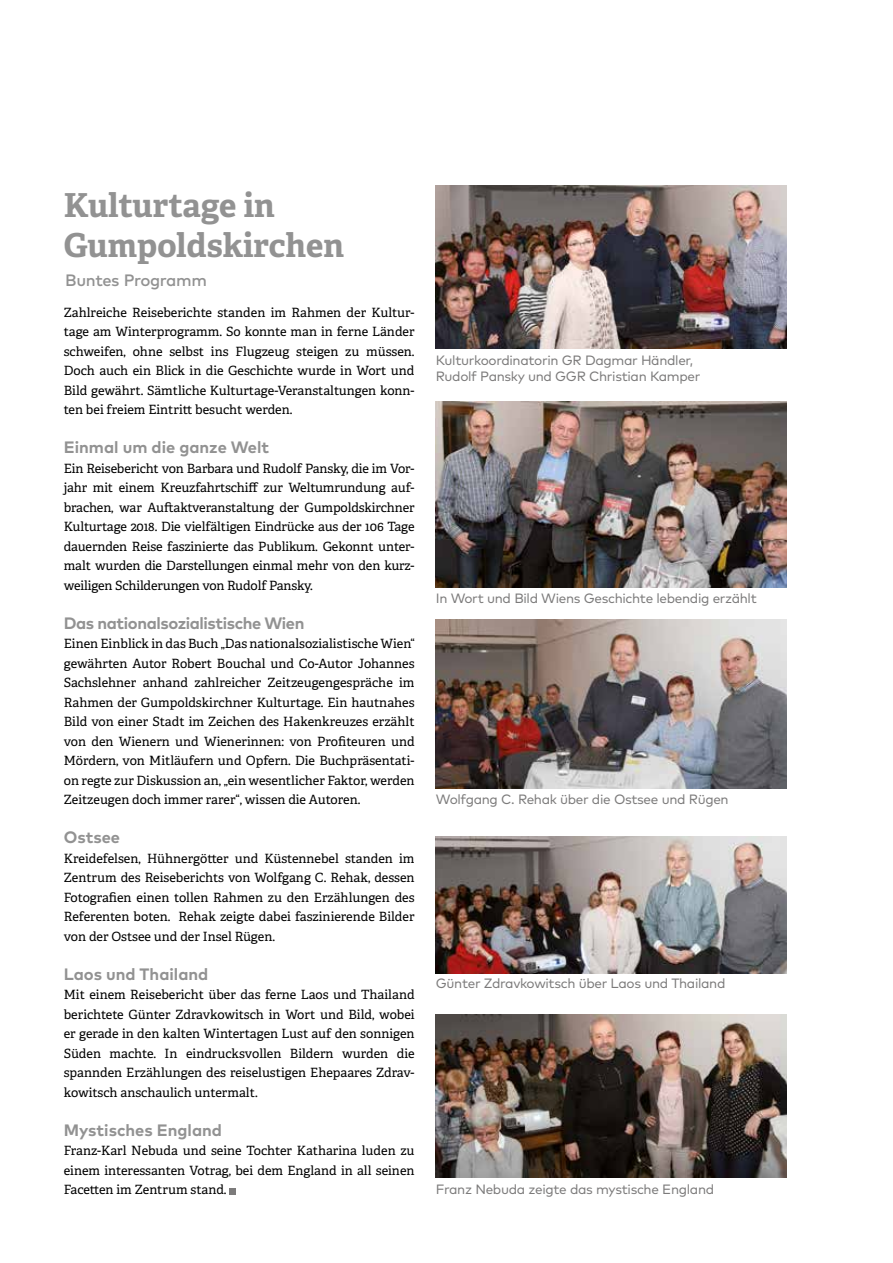
<style>
.page{position:relative;width:893px;height:1263px;background:#fff}
.page>*{position:absolute;margin:0;border:0;box-sizing:border-box;transform-origin:0 0}
.t1{font:700 33px/40.5px "Adelle";letter-spacing:-.005em;color:#929292}
.t2{font:700 16.5px "Mark OT";color:#929292}
.t3{font:700 16.5px "Mark OT";letter-spacing:-.025em;color:#929292}
.t4{font:500 16.5px "Mark OT";letter-spacing:-.025em;color:#929292}
.t5{font:13.5px/16.2px "Mark OT";letter-spacing:-.025em;color:#7c7b7b}
.t6{font:12.75px/19.5px "Adelle";color:#000;text-align:justify}
</style>
<div class="page">
<div style="left:229px;top:1188px;width:7px;height:6px;background:#7c7b7b"></div>
<img style="left:436px;top:185px;width:351px;height:164px">
<img style="left:436px;top:402px;width:351px;height:186px">
<img style="left:436px;top:620px;width:351px;height:168px">
<img style="left:436px;top:836px;width:351px;height:137px">
<img style="left:436px;top:1014px;width:351px;height:163px">
<h1 class="t1" style="left:64px;top:185px;width:282px">Kulturtage in<br>Gumpoldskirchen</h1>
<p class="t4" style="left:65px;top:269px;width:143px">Buntes Programm</p>
<p class="t6" style="left:64px;top:303px;width:352px">Zahlreiche Reiseberichte standen im Rahmen der Kultur&shy;tage am Winterprogramm. So konnte man in ferne Länder schweifen, ohne selbst ins Flugzeug steigen zu müssen.<br>Doch auch ein Blick in die Geschichte wurde in Wort und Bild gewährt. Sämtliche Kulturtage-Veranstaltungen konn&shy;ten bei freiem Eintritt besucht werden.</p>
<p class="t2" style="left:64px;top:437px;width:207px">Einmal um die ganze Welt</p>
<p class="t6" style="left:64px;top:459px;width:352px">Ein Reisebericht von Barbara und Rudolf Pansky, die im Vor&shy;jahr mit einem Kreuzfahrtschiff zur Weltumrundung auf&shy;brachen, war Auftaktveranstaltung der Gumpoldskirchner Kulturtage 2018. Die vielfältigen Eindrücke aus der 106 Tage dauernden Reise faszinierte das Publikum. Gekonnt unter&shy;malt wurden die Darstellungen einmal mehr von den kurz&shy;weiligen Schilderungen von Rudolf Pansky.</p>
<p class="t3" style="left:64px;top:612px;width:242px">Das nationalsozialistische Wien</p>
<p class="t6" style="left:64px;top:634px;width:352px">Einen Einblick in das Buch „Das nationalsozialistische Wien“ gewährten Autor Robert Bouchal und Co-Autor Johannes Sachslehner anhand zahlreicher Zeitzeugengespräche im Rahmen der Gumpoldskirchner Kulturtage. Ein hautnahes Bild von einer Stadt im Zeichen des Hakenkreuzes erzählt von den Wienern und Wienerinnen: von Profiteuren und Mördern, von Mitläufern und Opfern. Die Buchpräsentati&shy;on regte zur Diskussion an, „ein wesentlicher Faktor, werden Zeitzeugen doch immer rarer“, wissen die Autoren.</p>
<p class="t2" style="left:64px;top:827px;width:58px">Ostsee</p>
<p class="t6" style="left:64px;top:849px;width:352px">Kreidefelsen, Hühnergötter und Küstennebel standen im Zentrum des Reiseberichts von Wolfgang C. Rehak, dessen Fotografien einen tollen Rahmen zu den Erzählungen des Referenten boten. Rehak zeigte dabei faszinierende Bilder von der Ostsee und der Insel Rügen.</p>
<p class="t2" style="left:64px;top:963px;width:146px">Laos und Thailand</p>
<p class="t6" style="left:64px;top:985px;width:352px">Mit einem Reisebericht über das ferne Laos und Thailand berichtete Günter Zdravkowitsch in Wort und Bild, wobei er gerade in den kalten Wintertagen Lust auf den sonnigen Süden machte. In eindrucksvollen Bildern wurden die spannden Erzählungen des reiselustigen Ehepaares Zdrav&shy;kowitsch anschaulich untermalt.</p>
<p class="t2" style="left:64px;top:1119px;width:160px">Mystisches England</p>
<p class="t6" style="left:64px;top:1141px;width:352px">Franz-Karl Nebuda und seine Tochter Katharina luden zu einem interessanten Votrag, bei dem England in all seinen Facetten im Zentrum stand.</p>
<p class="t5" style="left:436px;top:352px;width:266px">Kulturkoordinatorin GR Dagmar Händler,<br>Rudolf Pansky und GGR Christian Kamper</p>
<p class="t5" style="left:436px;top:590px;width:322px">In Wort und Bild Wiens Geschichte lebendig erzählt</p>
<p class="t5" style="left:436px;top:791px;width:294px">Wolfgang C. Rehak über die Ostsee und Rügen</p>
<p class="t5" style="left:436px;top:975px;width:291px">Günter Zdravkowitsch über Laos und Thailand</p>
<p class="t5" style="left:436px;top:1180px;width:280px">Franz Nebuda zeigte das mystische England</p>
</div>
